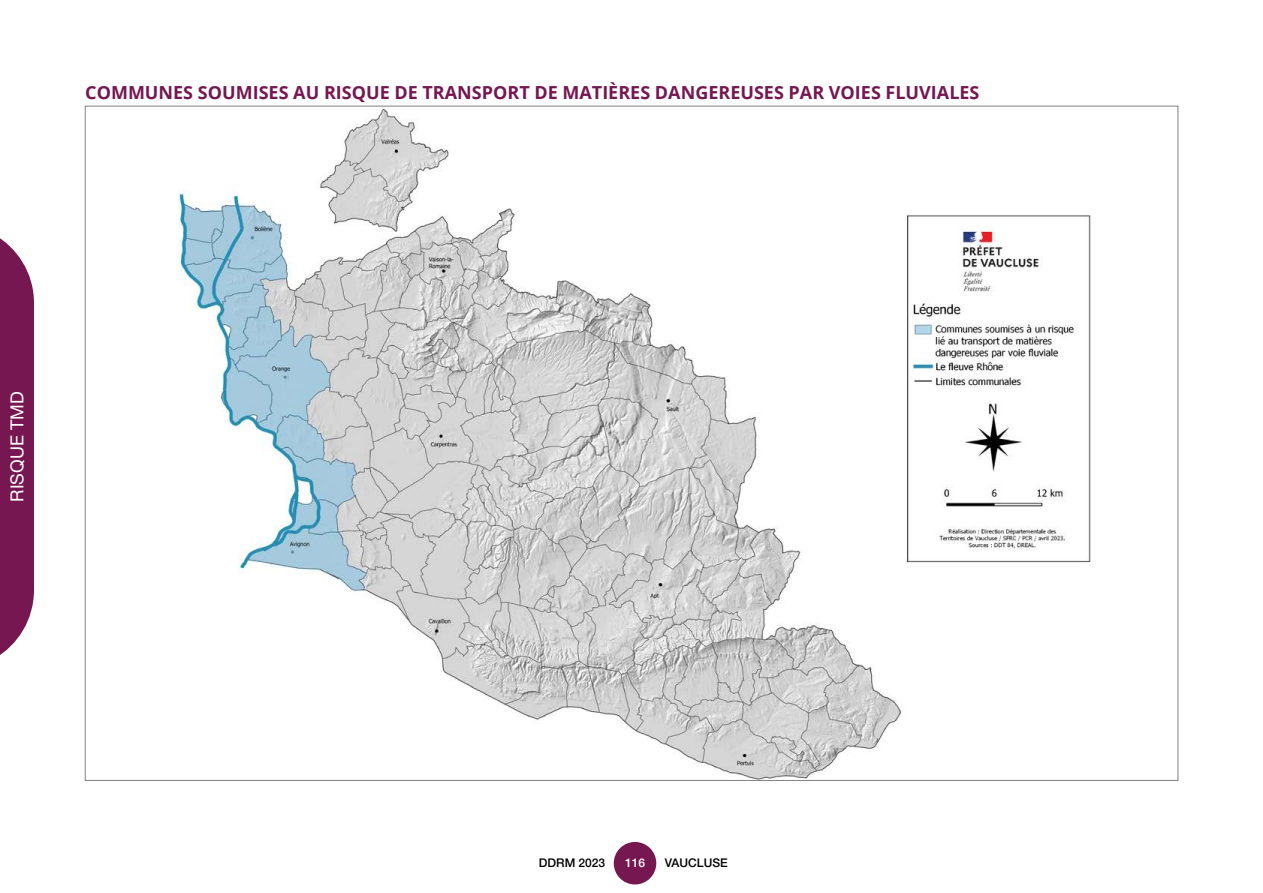
<style>
.page{position:relative;width:1263px;height:893px;background:#fff}
.page>*{position:absolute;margin:0;border:0;box-sizing:border-box;transform-origin:0 0}
.t1{font:700 18px "Open Sans";color:#761752}
.t2{font:18px "Helvetica Neue LT Std";color:#fff}
.t3{font:500 12px "Helvetica Neue LT Std";color:#000}
.t4{font:500 12px "Helvetica Neue LT Std";color:#fff}
</style>
<div class="page">
<div style="left:614px;top:842px;width:42px;height:42px;background:#761752;border-radius:50%"></div>
<svg style="left:0;top:238px;width:34px;height:417px"></svg>
<img style="left:178px;top:108px;width:913px;height:671px">
<div style="left:454px;top:115px;width:420px;height:81px;background:#fff"></div>
<p class="t1" style="left:85px;top:80px;width:896px">COMMUNES SOUMISES AU RISQUE DE TRANSPORT DE MATIÈRES DANGEREUSES PAR VOIES FLUVIALES</p>
<p class="t2" style="left:6px;top:501px;width:112px;rotate:-90deg">RISQUE TMD</p>
<p class="t3" style="left:539px;top:855px;width:68px">DDRM 2023</p>
<p class="t4" style="left:625px;top:855px;width:22px">116</p>
<p class="t3" style="left:665px;top:856px;width:64px">VAUCLUSE</p>
</div>
